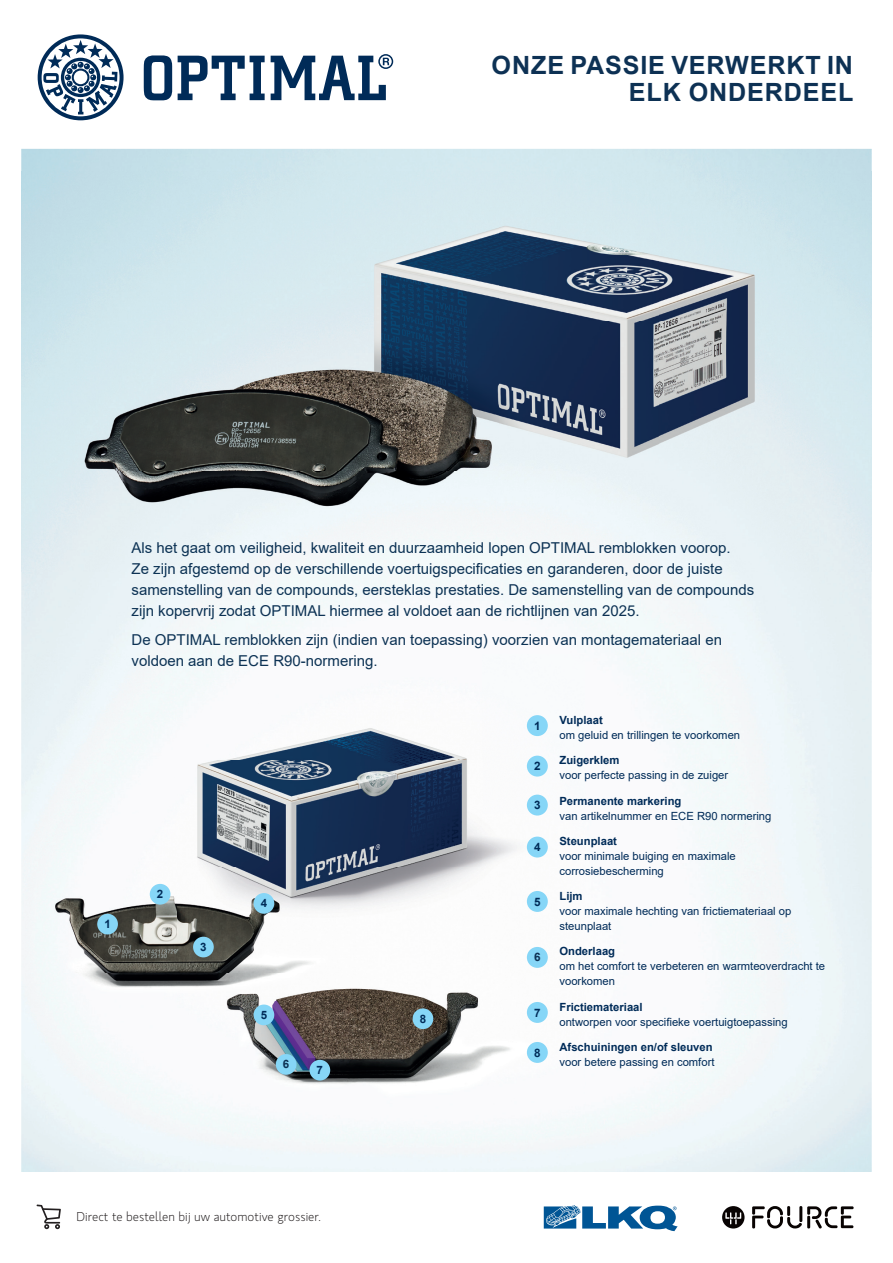
<style>
.page{position:relative;width:893px;height:1263px;background:#fff}
.page>*{position:absolute;margin:0;border:0;box-sizing:border-box;transform-origin:0 0}
.t1{font:700 25.2px/26.1px "Arial";letter-spacing:.035em;color:#0d3154;text-align:right}
.t2{font:15px/21px "Arial";color:#0c3254}
.t3{font:300 12.75px "Gloriola Std";color:#231f20}
.t4{font:700 11.7px "Arial";color:#002b58}
.t5{font:700 11.7px "Arial";color:#0d3154}
.t6{font:700 11.55px "Arial";color:#002b58}
.t7{font:700 11.55px "Arial";color:#0d3154}
.t8{font:11.25px/15px "Arial";color:#002b58}
.t9{font:700 11.25px "Arial";color:#002b58}
</style>
<div class="page">
<svg style="left:752px;top:1206px;width:102px;height:22px"></svg>
<svg style="left:722px;top:1206px;width:22px;height:22px"></svg>
<svg style="left:544px;top:1205px;width:134px;height:26px"></svg>
<svg style="left:37px;top:1204px;width:24px;height:25px"></svg>
<img style="left:21px;top:171px;width:851px;height:401px">
<img style="left:26px;top:654px;width:558px;height:480px">
<div style="left:527px;top:715px;width:21px;height:21px;background:#86d6f7;border-radius:50%"></div>
<div style="left:527px;top:756px;width:21px;height:20px;background:#86d6f7;border-radius:50%"></div>
<div style="left:527px;top:795px;width:21px;height:20px;background:#86d6f7;border-radius:50%"></div>
<div style="left:527px;top:836px;width:21px;height:21px;background:#86d6f7;border-radius:50%"></div>
<div style="left:527px;top:891px;width:21px;height:21px;background:#86d6f7;border-radius:50%"></div>
<div style="left:527px;top:947px;width:21px;height:21px;background:#86d6f7;border-radius:50%"></div>
<div style="left:527px;top:1002px;width:21px;height:21px;background:#86d6f7;border-radius:50%"></div>
<div style="left:527px;top:1042px;width:21px;height:21px;background:#86d6f7;border-radius:50%"></div>
<div style="left:150px;top:884px;width:20px;height:20px;background:#86d6f7;border-radius:50%"></div>
<div style="left:97px;top:914px;width:21px;height:20px;background:#86d6f7;border-radius:50%"></div>
<div style="left:254px;top:893px;width:20px;height:21px;background:#86d6f7;border-radius:50%"></div>
<div style="left:193px;top:937px;width:21px;height:20px;background:#86d6f7;border-radius:50%"></div>
<div style="left:413px;top:1008px;width:20px;height:21px;background:#86d6f7;border-radius:50%"></div>
<div style="left:309px;top:1060px;width:21px;height:20px;background:#86d6f7;border-radius:50%"></div>
<div style="left:276px;top:1054px;width:20px;height:21px;background:#86d6f7;border-radius:50%"></div>
<div style="left:254px;top:1004px;width:20px;height:21px;background:#86d6f7;border-radius:50%"></div>
<svg style="left:144px;top:55px;width:28px;height:45px"></svg>
<svg style="left:178px;top:56px;width:87px;height:44px"></svg>
<svg style="left:271px;top:54px;width:122px;height:46px"></svg>
<svg style="left:38px;top:34px;width:86px;height:86px"></svg>
<h1 class="t1" style="left:492px;top:53px;width:363px">ONZE PASSIE VERWERKT IN<br>ELK ONDERDEEL</h1>
<p class="t6" style="left:104px;top:916px;width:8px">1</p>
<p class="t2" style="left:132px;top:537px;width:624px">Als het gaat om veiligheid, kwaliteit en duurzaamheid lopen OPTIMAL remblokken voorop.<br>Ze zijn afgestemd op de verschillende voertuigspecificaties en garanderen, door de juiste samenstelling van de compounds, eersteklas prestaties. De samenstelling van de compounds zijn kopervrij zodat OPTIMAL hiermee al voldoet aan de richtlijnen van 2025.</p>
<p class="t2" style="left:132px;top:629px;width:592px">De OPTIMAL remblokken zijn (indien van toepassing) voorzien van montagemateriaal en voldoen aan de ECE R90-normering.</p>
<p class="t6" style="left:157px;top:886px;width:8px">2</p>
<p class="t6" style="left:200px;top:939px;width:8px">3</p>
<p class="t6" style="left:261px;top:895px;width:8px">4</p>
<p class="t6" style="left:261px;top:1007px;width:8px">5</p>
<p class="t7" style="left:283px;top:1056px;width:8px">6</p>
<p class="t6" style="left:317px;top:1062px;width:8px">7</p>
<p class="t6" style="left:420px;top:1010px;width:8px">8</p>
<p class="t4" style="left:534px;top:717px;width:8px">1</p>
<p class="t4" style="left:534px;top:758px;width:8px">2</p>
<p class="t4" style="left:534px;top:797px;width:8px">3</p>
<p class="t4" style="left:534px;top:839px;width:8px">4</p>
<p class="t4" style="left:534px;top:893px;width:8px">5</p>
<p class="t5" style="left:534px;top:949px;width:8px">6</p>
<p class="t4" style="left:534px;top:1004px;width:8px">7</p>
<p class="t4" style="left:534px;top:1044px;width:8px">8</p>
<p class="t9" style="left:559px;top:712px;width:45px">Vulplaat</p>
<p class="t8" style="left:559px;top:728px;width:182px">om geluid en trillingen te voorkomen</p>
<p class="t9" style="left:559px;top:753px;width:62px">Zuigerklem</p>
<p class="t8" style="left:559px;top:768px;width:170px">voor perfecte passing in de zuiger</p>
<p class="t9" style="left:559px;top:793px;width:123px">Permanente markering</p>
<p class="t8" style="left:559px;top:808px;width:213px">van artikelnummer en ECE R90 normering</p>
<p class="t9" style="left:559px;top:833px;width:59px">Steunplaat</p>
<p class="t8" style="left:559px;top:848px;width:178px">voor minimale buiging en maximale corrosiebescherming</p>
<p class="t9" style="left:559px;top:888px;width:25px">Lijm</p>
<p class="t8" style="left:559px;top:904px;width:233px">voor maximale hechting van frictiemateriaal op steunplaat</p>
<p class="t9" style="left:559px;top:943px;width:57px">Onderlaag</p>
<p class="t8" style="left:559px;top:959px;width:267px">om het comfort te verbeteren en warmteoverdracht te voorkomen</p>
<p class="t9" style="left:559px;top:999px;width:85px">Frictiemateriaal</p>
<p class="t8" style="left:559px;top:1014px;width:230px">ontworpen voor specifieke voertuigtoepassing</p>
<p class="t9" style="left:559px;top:1039px;width:155px">Afschuiningen en/of sleuven</p>
<p class="t8" style="left:559px;top:1054px;width:157px">voor betere passing en comfort</p>
<p class="t3" style="left:76px;top:1208px;width:246px">Direct te bestellen bij uw automotive grossier.</p>
</div>
